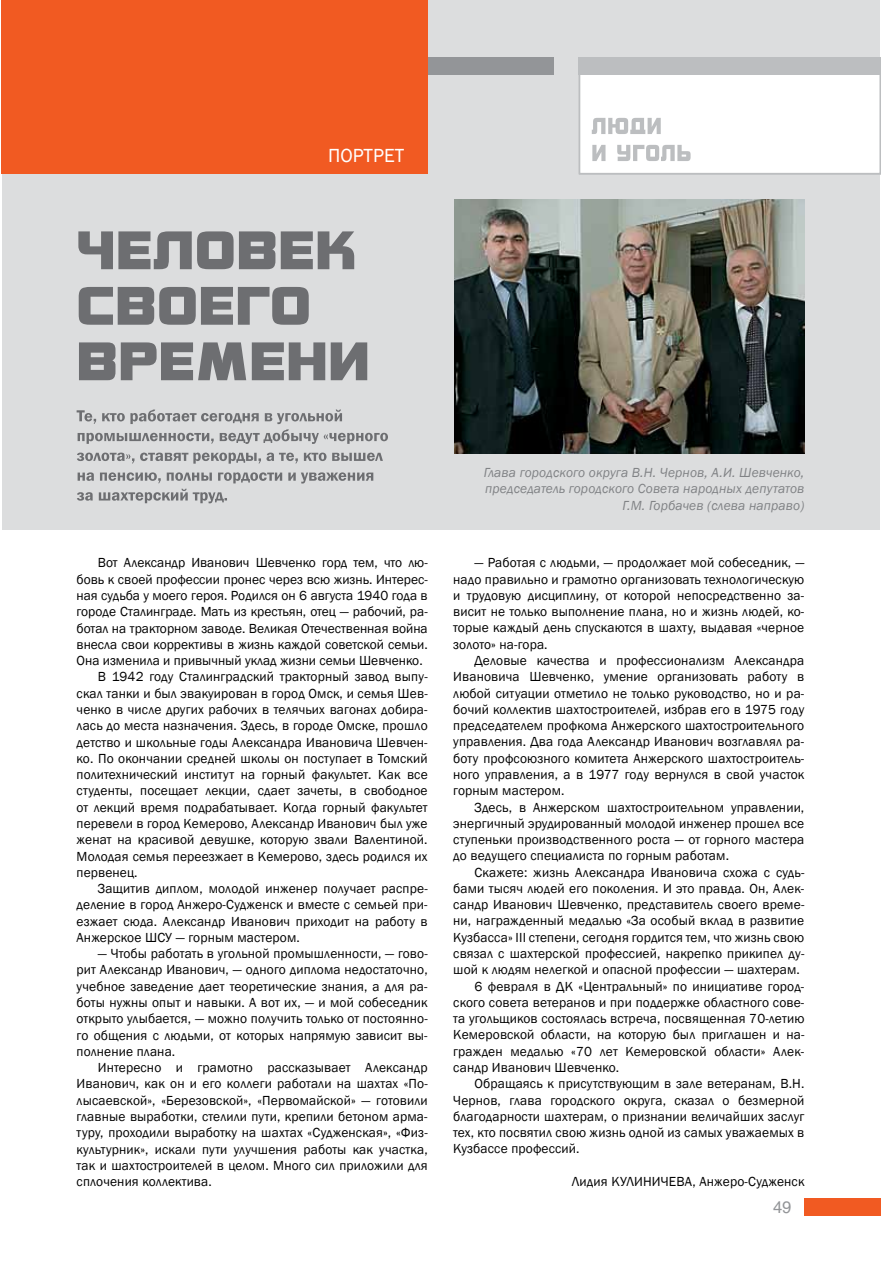
<style>
.page{position:relative;width:881px;height:1263px;background:#fff}
.page>*{position:absolute;margin:0;border:0;box-sizing:border-box;transform-origin:0 0}
.t1{font:19.5px "Franklin Gothic";color:#fff}
.t2{font:16.5px "Helios";color:#939598}
.t3{font:13.5px/16.4px "Franklin Gothic";letter-spacing:.01em;color:#000;text-align:justify}
.t4{font:italic 13.5px/16.2px "Franklin Gothic";letter-spacing:.01em;color:#808285;text-align:right}
</style>
<div class="page">
<div style="left:2px;top:0;width:877px;height:529px;background:#dcddde"></div>
<div style="left:579px;top:58px;width:300px;height:116px;background:#fff"></div>
<div style="left:578px;top:57px;width:302px;height:117px;border:2px solid #bcbec0"></div>
<div style="left:329px;top:58px;width:224px;height:17px;background:#939598"></div>
<div style="left:578px;top:58px;width:302px;height:17px;background:#bcbec0"></div>
<svg style="left:592px;top:145px;width:98px;height:16px"></svg>
<svg style="left:591px;top:118px;width:69px;height:16px"></svg>
<div style="left:804px;top:1198px;width:76px;height:17px;background:#f15a22"></div>
<div style="left:1px;top:1px;width:426px;height:173px;background:#f15a22"></div>
<img style="left:454px;top:200px;width:350px;height:254px">
<svg style="left:77px;top:489px;width:150px;height:14px"></svg>
<svg style="left:78px;top:472px;width:295px;height:11px"></svg>
<svg style="left:77px;top:453px;width:306px;height:11px"></svg>
<svg style="left:77px;top:409px;width:311px;height:35px"></svg>
<svg style="left:79px;top:342px;width:288px;height:38px"></svg>
<svg style="left:79px;top:287px;width:229px;height:38px"></svg>
<svg style="left:78px;top:231px;width:276px;height:38px"></svg>
<h1 class="t1" style="left:328px;top:143px;width:24px">Портрет</h1>
<p class="t3" style="left:98px;top:555px;width:331px">Вот Александр Иванович Шевченко горд тем, что лю-</p>
<p class="t3" style="left:77px;top:571px;width:352px">бовь к своей профессии пронес через всю жизнь. Интерес-</p>
<p class="t3" style="left:77px;top:588px;width:352px">ная судьба у моего героя. Родился он 6 августа 1940 года в</p>
<p class="t3" style="left:77px;top:604px;width:352px">городе Сталинграде. Мать из крестьян, отец — рабочий, ра-</p>
<p class="t3" style="left:77px;top:620px;width:352px">ботал на тракторном заводе. Великая Отечественная война</p>
<p class="t3" style="left:77px;top:636px;width:352px">внесла свои коррективы в жизнь каждой советской семьи.</p>
<p class="t3" style="left:77px;top:653px;width:347px">Она изменила и привычный уклад жизни семьи Шевченко.</p>
<p class="t3" style="left:98px;top:669px;width:331px">В 1942 году Сталинградский тракторный завод выпу-</p>
<p class="t3" style="left:77px;top:685px;width:352px">скал танки и был эвакуирован в город Омск, и семья Шев-</p>
<p class="t3" style="left:77px;top:701px;width:352px">ченко в числе других рабочих в телячьих вагонах добира-</p>
<p class="t3" style="left:77px;top:718px;width:352px">лась до места назначения. Здесь, в городе Омске, прошло</p>
<p class="t3" style="left:77px;top:734px;width:352px">детство и школьные годы Александра Ивановича Шевчен-</p>
<p class="t3" style="left:77px;top:750px;width:352px">ко. По окончании средней школы он поступает в Томский</p>
<p class="t3" style="left:77px;top:767px;width:352px">политехнический институт на горный факультет. Как все</p>
<p class="t3" style="left:77px;top:783px;width:352px">студенты, посещает лекции, сдает зачеты, в свободное</p>
<p class="t3" style="left:77px;top:799px;width:352px">от лекций время подрабатывает. Когда горный факультет</p>
<p class="t3" style="left:77px;top:815px;width:352px">перевели в город Кемерово, Александр Иванович был уже</p>
<p class="t3" style="left:77px;top:832px;width:352px">женат на красивой девушке, которую звали Валентиной.</p>
<p class="t3" style="left:77px;top:848px;width:352px">Молодая семья переезжает в Кемерово, здесь родился их</p>
<p class="t3" style="left:77px;top:864px;width:62px">первенец.</p>
<p class="t3" style="left:98px;top:881px;width:331px">Защитив диплом, молодой инженер получает распре-</p>
<p class="t3" style="left:77px;top:897px;width:352px">деление в город Анжеро-Судженск и вместе с семьей при-</p>
<p class="t3" style="left:77px;top:913px;width:352px">езжает сюда. Александр Иванович приходит на работу в</p>
<p class="t3" style="left:77px;top:929px;width:225px">Анжерское ШСУ — горным мастером.</p>
<p class="t3" style="left:77px;top:946px;width:352px;text-indent:21px">— Чтобы работать в угольной промышленности, — гово&shy;рит Александр Иванович, — одного диплома недостаточно, учебное заведение дает теоретические знания, а для ра&shy;боты нужны опыт и навыки. А вот их, — и мой собеседник открыто улыбается, — можно получить только от постоянно&shy;го общения с людьми, от которых напрямую зависит вы&shy;полнение плана.</p>
<p class="t3" style="left:77px;top:1060px;width:352px;text-indent:21px">Интересно и грамотно рассказывает Александр Иванович, как он и его коллеги работали на шахтах «По&shy;лысаевской», «Березовской», «Первомайской» — готовили главные выработки, стелили пути, крепили бетоном арма&shy;туру, проходили выработку на шахтах «Судженская», «Физ&shy;культурник», искали пути улучшения работы как участка, так и шахтостроителей в целом. Много сил приложили для сплочения коллектива.</p>
<p class="t4" style="left:483px;top:465px;width:322px">Глава городского округа В.Н. Чернов, А.И. Шевченко, председатель городского Совета народных депутатов<br>Г.М. Горбачев (слева направо)</p>
<p class="t3" style="left:453px;top:555px;width:352px;text-indent:21px">— Работая с людьми, — продолжает мой собеседник, — надо правильно и грамотно организовать технологическую и трудовую дисциплину, от которой непосредственно за&shy;висит не только выполнение плана, но и жизнь людей, ко&shy;торые каждый день спускаются в шахту, выдавая «черное золото» на-гора.</p>
<p class="t3" style="left:453px;top:652px;width:352px;text-indent:21px">Деловые качества и профессионализм Александра Ивановича Шевченко, умение организовать работу в любой ситуации отметило не только руководство, но и ра&shy;бочий коллектив шахтостроителей, избрав его в 1975 году председателем профкома Анжерского шахтостроительного управления. Два года Александр Иванович возглавлял ра&shy;боту профсоюзного комитета Анжерского шахтостроитель&shy;ного управления, а в 1977 году вернулся в свой участок горным мастером.</p>
<p class="t3" style="left:453px;top:799px;width:352px;text-indent:21px">Здесь, в Анжерском шахтостроительном управлении, энергичный эрудированный молодой инженер прошел все ступеньки производственного роста — от горного мастера до ведущего специалиста по горным работам.</p>
<p class="t3" style="left:474px;top:864px;width:331px">Скажете: жизнь Александра Ивановича схожа с судь-</p>
<p class="t3" style="left:453px;top:880px;width:352px">бами тысяч людей его поколения. И это правда. Он, Алек-</p>
<p class="t3" style="left:453px;top:897px;width:352px">сандр Иванович Шевченко, представитель своего време-</p>
<p class="t3" style="left:453px;top:913px;width:352px">ни, награжденный медалью «За особый вклад в развитие</p>
<p class="t3" style="left:453px;top:929px;width:352px">Кузбасса» III степени, сегодня гордится тем, что жизнь свою</p>
<p class="t3" style="left:453px;top:946px;width:352px">связал с шахтерской профессией, накрепко прикипел ду-</p>
<p class="t3" style="left:453px;top:962px;width:348px">шой к людям нелегкой и опасной профессии — шахтерам.</p>
<p class="t3" style="left:474px;top:978px;width:331px">6 февраля в ДК «Центральный» по инициативе город-</p>
<p class="t3" style="left:453px;top:994px;width:352px">ского совета ветеранов и при поддержке областного сове-</p>
<p class="t3" style="left:453px;top:1011px;width:352px">та угольщиков состоялась встреча, посвященная 70-летию</p>
<p class="t3" style="left:453px;top:1027px;width:352px">Кемеровской области, на которую был приглашен и на-</p>
<p class="t3" style="left:453px;top:1043px;width:352px">гражден медалью «70 лет Кемеровской области» Алек-</p>
<p class="t3" style="left:453px;top:1060px;width:167px">сандр Иванович Шевченко.</p>
<p class="t3" style="left:474px;top:1076px;width:331px">Обращаясь к присутствующим в зале ветеранам, В.Н.</p>
<p class="t3" style="left:453px;top:1092px;width:352px">Чернов, глава городского округа, сказал о безмерной</p>
<p class="t3" style="left:453px;top:1108px;width:352px">благодарности шахтерам, о признании величайших заслуг</p>
<p class="t3" style="left:453px;top:1125px;width:352px">тех, кто посвятил свою жизнь одной из самых уважаемых в</p>
<p class="t3" style="left:453px;top:1141px;width:128px">Кузбассе профессий.</p>
<p class="t3" style="left:571px;top:1174px;width:57px">Лидия Кулиничева</p>
<p class="t3" style="left:692px;top:1174px;width:113px">, Анжеро-Судженск</p>
<p class="t2" style="left:772px;top:1197px;width:20px">49</p>
</div>
